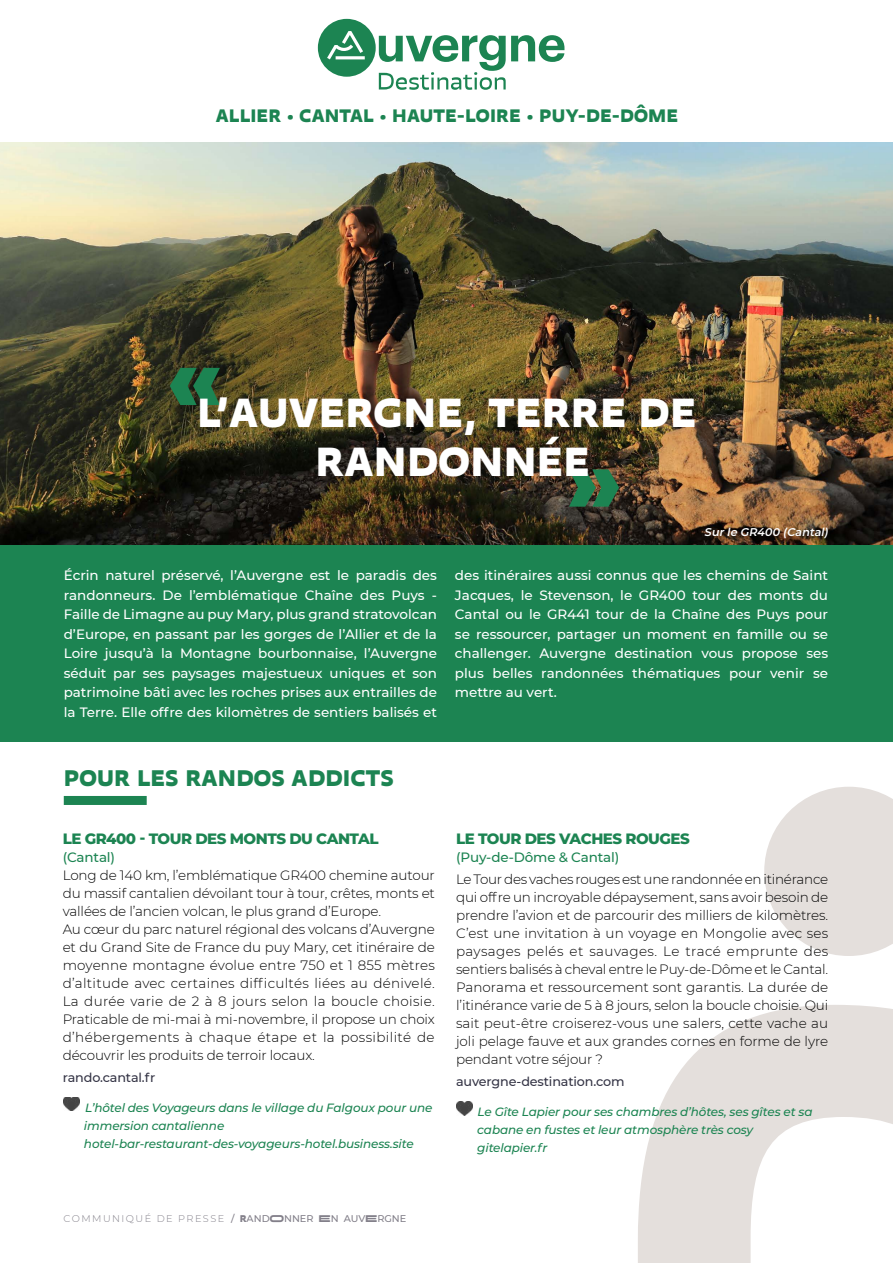
<style>
.page{position:relative;width:893px;height:1263px;background:#fff}
.page>*{position:absolute;margin:0;border:0;box-sizing:border-box;transform-origin:0 0}
.t1{font:900 90px "Blom";color:#1c8452}
.t2{font:900 40.5px/48.6px "Blom";letter-spacing:.01em;color:#fff;text-align:center}
.t3{font:900 22.5px "Blom";letter-spacing:.01em;color:#1c8452}
.t4{font:900 18px "Blom";letter-spacing:.01em;color:#1c8452}
.t5{font:800 15px "Montserrat";letter-spacing:-.03em;color:#1c8452}
.t6{font:300 13.5px/18px "Montserrat";letter-spacing:-.01em;color:#000}
.t7{font:500 13.5px/19.5px "Montserrat";color:#fff;text-align:justify}
.t8{font:500 13.5px "Montserrat";letter-spacing:-.01em;color:#1c8452}
.t9{font:500 12.75px "Montserrat";letter-spacing:-.01em;color:#343445}
.t10{font:italic 500 12px/18px "Montserrat";letter-spacing:-.01em;color:#1c8452}
.t11{font:italic 600 11.25px "Montserrat";color:#fff}
.t12{font:300 9.75px "Montserrat";letter-spacing:.15em;color:#83808a}
.s1{font-weight:500}
.s2{font-family:"Blom";font-weight:900}
.s3{font-family:"AUVERGNEDISPLAY Regular";font-weight:400}
</style>
<div class="page">
<svg style="left:638px;top:1005px;width:255px;height:258px;fill:#e4dfdc"></svg>
<svg style="left:764px;top:787px;width:129px;height:169px"></svg>
<img style="left:0;top:143px;width:893px;height:402px">
<div style="left:0;top:545px;width:893px;height:197px;background:#1c8452"></div>
<div style="left:64px;top:796px;width:83px;height:9px;background:#1c8452"></div>
<img style="left:64px;top:1097px;width:16px;height:14px">
<img style="left:456px;top:1102px;width:16px;height:13px">
<div style="left:704px;top:526px;width:131px;height:19px;background:#000;opacity:.75"></div>
<svg style="left:318px;top:19px;width:246px;height:71px"></svg>
<h3 class="t4" style="left:216px;top:105px;width:464px">ALLIER • CANTAL • HAUTE-LOIRE • PUY-DE-DÔME</h3>
<h1 class="t1" style="left:168px;top:327px;width:55px">«</h1>
<h2 class="t2" style="left:197px;top:388px;width:501px">L’AUVERGNE, TERRE DE<br>RANDONNÉE</h2>
<h1 class="t1" style="left:567px;top:429px;width:55px">»</h1>
<p class="t11" style="left:704px;top:524px;width:128px">Surle GR400 (Cantal)</p>
<p class="t7" style="left:64px;top:565px;width:375px">Écrin naturel préservé, l’Auvergne est le paradis des randonneurs. De l’emblématique Chaîne des Puys - Faille de Limagne au puy Mary, plus grand stratovolcan d’Europe, en passant par les gorges de l’Allier et de la Loire jusqu’à la Montagne bourbonnaise, l’Auvergne séduit par ses paysages majestueux uniques et son patrimoine bâti avec les roches prises aux entrailles de la Terre. Elle offre des kilomètres de sentiers balisés et</p>
<p class="t7" style="left:455px;top:565px;width:375px">des itinéraires aussi connus que les chemins de Saint Jacques, le Stevenson, le GR400 tour des monts du Cantal ou le GR441 tour de la Chaîne des Puys pour se ressourcer, partager un moment en famille ou se challenger. Auvergne destination vous propose ses plus belles randonnées thématiques pour venir se mettre au vert.</p>
<h3 class="t3" style="left:64px;top:764px;width:331px">POUR LES RANDOS ADDICTS</h3>
<p class="t5" style="left:63px;top:827px;width:317px">LE GR400 - TOUR DES MONTS DU CANTAL</p>
<p class="t8" style="left:63px;top:847px;width:54px">(Cantal)</p>
<p class="t6" style="left:63px;top:865px;width:374px">Long de 140 km, l’emblématique GR400 chemine autour du massif cantalien dévoilant tour à tour, crêtes, monts et vallées de l’ancien volcan, le plus grand d’Europe.<br>Au cœur du parc naturel régional des volcans d’Auvergne et du Grand Site de France du puy Mary, cet itinéraire de moyenne montagne évolue entre 750 et 1 855 mètres d’altitude avec certaines difficultés liées au dénivelé.<br>La durée varie de 2 à 8 jours selon la boucle choisie.<br>Praticable de mi-mai à mi-novembre, il propose un choix d’hébergements à chaque étape et la possibilité de découvrir les produits de terroir locaux.</p>
<p class="t9" style="left:63px;top:1068px;width:94px">rando.cantal.fr</p>
<p class="t10" style="left:84px;top:1098px;width:350px">L’hôtel des Voyageurs dans le village du Falgoux pour une immersion cantalienne hotel-bar-restaurant-des-voyageurs-hotel.business.site</p>
<p class="t5" style="left:456px;top:827px;width:235px">LE TOUR DES VACHES ROUGES</p>
<p class="t8" style="left:456px;top:847px;width:165px">(Puy-de-Dôme &amp; Cantal)</p>
<p class="t6" style="left:456px;top:870px;width:374px;text-align:justify">Le Tour des vaches rouges est une randonnée en itinérance qui offre un incroyable dépaysement, sans avoir besoin de prendre l’avion et de parcourir des milliers de kilomètres.<br>C’est une invitation à un voyage en Mongolie avec ses paysages pelés et sauvages. Le tracé emprunte des sentiers balisés à cheval entre le Puy-de-Dôme et le Cantal.<br>Panorama et ressourcement sont garantis. La durée de l’itinérance varie de 5 à 8 jours, selon la boucle choisie. Qui sait peut-être croiserez-vous une salers, cette vache au joli pelage fauve et aux grandes cornes en forme de lyre pendant votre séjour ?</p>
<p class="t9" style="left:456px;top:1073px;width:170px">auvergne-destination.com</p>
<p class="t10" style="left:477px;top:1102px;width:337px">Le Gîte Lapier pour ses chambres d’hôtes, ses gîtes et sa cabane en fustes et leur atmosphère très cosy gitelapier.fr</p>
<p class="t12" style="left:63px;top:1212px;width:344px">COMMUNIQUÉ DE PRESSE <span class="s1">/</span> <span class="s2">R</span><span class="s1">AND</span><span class="s3">O</span><span class="s1">NNER</span> <span class="s3">E</span><span class="s1">N AUV</span><span class="s3">E</span><span class="s1">RGNE</span></p>
</div>
